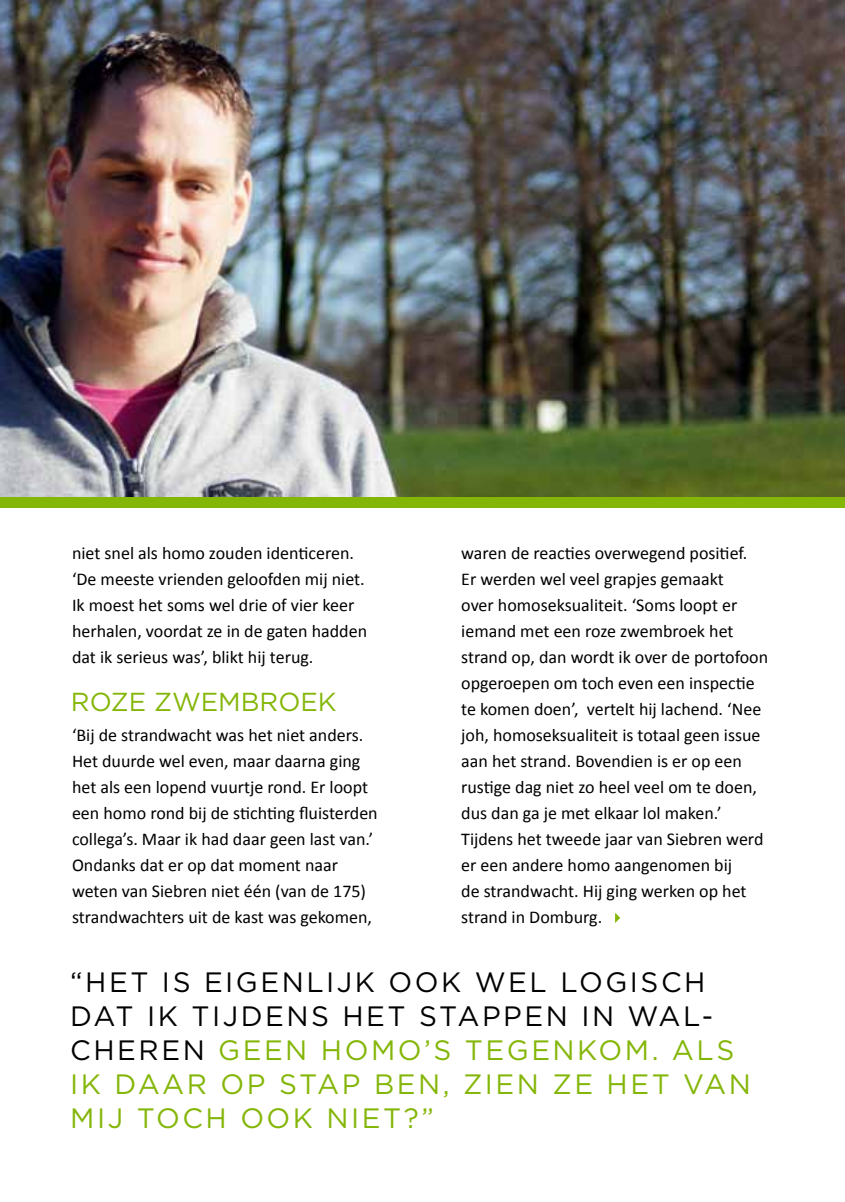
<style>
.page{position:relative;width:845px;height:1202px;background:#fff}
.page>*{position:absolute;margin:0;border:0;box-sizing:border-box;transform-origin:0 0}
.t1{font:28px/34px "Gotham HTF";letter-spacing:.09em;color:#84b608}
.t2{font:26px "Gotham HTF";color:#84b608}
.t3{font:18px/26px "Calibri";color:#000}
.s1{color:#000}
</style>
<div class="page">
<div style="left:0;top:0;width:845px;height:508px;background:#84b608"></div>
<img style="left:0;top:0;width:845px;height:496px">
<svg style="left:615px;top:913px;width:5px;height:10px"></svg>
<p class="t3" style="left:72px;top:540px;width:297px">niet snel als homo zouden identiceren. ‘De meeste vrienden geloofden mij niet.<br>Ik moest het soms wel drie of vier keer herhalen, voordat ze in de gaten hadden dat ik serieus was’, blikt hij terug.</p>
<h2 class="t2" style="left:71px;top:688px;width:267px">ROZE ZWEM BROEK</h2>
<p class="t3" style="left:72px;top:722px;width:307px">‘Bij de strandwacht was het niet anders.<br>Het duurde wel even, maar daarna ging het als een lopend vuurtje rond. Er loopt een homo rond bij de stichting fluisterden collega’s. Maar ik had daar geen last van.’ Ondanks dat er op dat moment naar weten van Siebren niet één (van de 175) strandwachters uit de kast was gekomen,</p>
<p class="t3" style="left:461px;top:540px;width:308px">waren de reacties overwegend positief.<br>Er werden wel veel grapjes gemaakt<br>over homoseksualiteit. ‘Soms loopt er iemand met een roze zwembroek het strand op, dan wordt ik over de portofoon opgeroepen om toch even een inspectie te komen doen’, vertelt hij lachend. ‘Nee joh, homoseksualiteit is totaal geen issue aan het strand. Bovendien is er op een rustige dag niet zo heel veel om te doen, dus dan ga je met elkaar lol maken.’ Tijdens het tweede jaar van Siebren werd er een andere homo aangenomen bij<br>de strandwacht. Hij ging werken op het strand in Domburg.</p>
<h1 class="t1" style="left:70px;top:964px;width:682px"><span class="s1">“H ET IS EIGENLIJK OOK WEL LOGISCH<br>DAT I K TIJDENS HET STAPPEN I N WAL-<br>CHEREN</span> GEEN HOMO’S TEGENKOM. ALS<br>I K DAAR OP STAP BEN, ZI EN ZE HET VAN<br>MIJ TOCH OOK NI ET?”</h1>
</div>
